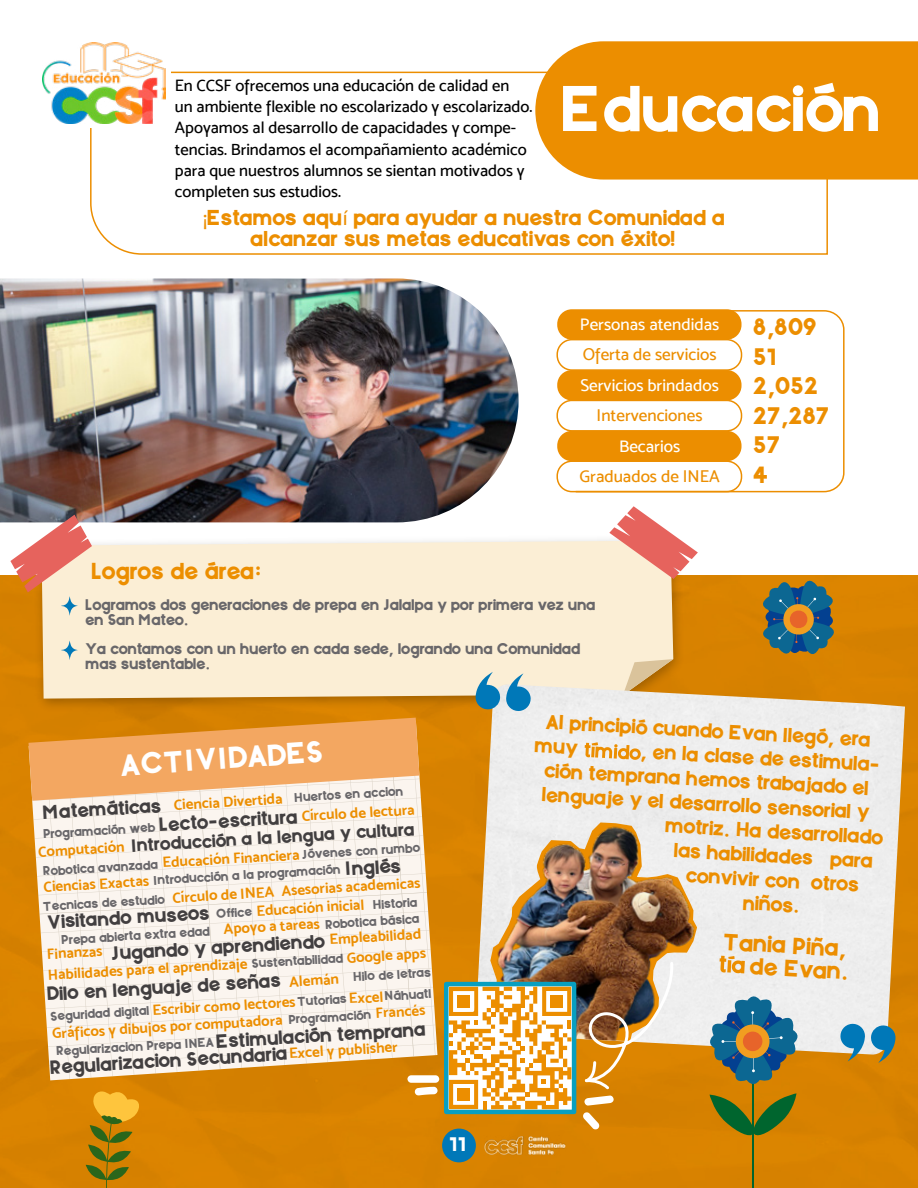
<style>
.page{position:relative;width:918px;height:1188px;background:#fff}
.page>*{position:absolute;margin:0;border:0;box-sizing:border-box;transform-origin:0 0}
.t1{font:63px "Bonkers";color:#fff}
.t2{font:29.4px "Bonkers";color:#fff}
.t3{font:23.25px/29.5px "Bonkers";color:#ec8e00}
.t4{font:22.8px/22.8px "Bonkers";color:#ec8e00;text-align:right}
.t5{font:22.5px "Bonkers";color:#ec8e00}
.t6{font:21px/21px "Bonkers";color:#ec8e00;text-align:center}
.t7{font:19.8px/24px "Bonkers";color:#ec8e00}
.t8{font:19.5px "Bonkers";color:#fff}
.t9{font:18.75px "Bonkers";color:#423f40}
.t10{font:17.4px "Bonkers";color:#423f40}
.t11{font:17.1px "Mosk Medium 500";color:#ec8e00}
.t12{font:17.1px "Mosk Medium 500";color:#fff}
.t13{font:16.5px/21px "Mosk Medium 500";color:#000}
.t14{font:15px/15px "Bonkers";letter-spacing:-.01em;color:#69676a}
.t15{font:14.85px/32.4px "Mosk Bold 700";color:#ec8e00}
.t16{font:12.3px "Bonkers";color:#69676a}
.s1{font-family:"Myriad Pro"}
</style>
<div class="page">
<div style="left:0;top:575px;width:918px;height:613px;background:#d88200"></div>
<svg style="left:90px;top:71px;width:738px;height:184px"></svg>
<div style="left:535px;top:41px;width:383px;height:139px;background:#ec8e00"></div>
<div style="left:557px;top:309px;width:185px;height:31px;background:#ec8e00;border-radius:15px"></div>
<div style="left:557px;top:370px;width:185px;height:30px;background:#ec8e00;border-radius:15px"></div>
<div style="left:557px;top:431px;width:185px;height:30px;background:#ec8e00;border-radius:15px"></div>
<svg style="left:574px;top:309px;width:271px;height:184px"></svg>
<svg style="left:29px;top:718px;width:408px;height:362px;background:#f4dabc"></svg>
<img style="left:0;top:278px;width:519px;height:244px">
<svg style="left:86px;top:1091px;width:53px;height:97px"></svg>
<div style="left:41px;top:44px;width:130px;height:84px;background:#fff"></div>
<img style="left:43px;top:43px;width:122px;height:80px">
<svg style="left:763px;top:580px;width:71px;height:74px"></svg>
<div style="left:407px;top:1075px;width:32px;height:8px;background:#fff;border-radius:4px"></div>
<svg style="left:415px;top:1087px;width:23px;height:9px"></svg>
<img style="left:38px;top:540px;width:644px;height:175px">
<div style="left:42px;top:541px;width:631px;height:158px;background:#fbeed5"></div>
<svg style="left:623px;top:659px;width:50px;height:25px"></svg>
<svg style="left:609px;top:506px;width:89px;height:73px"></svg>
<svg style="left:10px;top:515px;width:82px;height:101px"></svg>
<svg style="left:61px;top:640px;width:17px;height:20px"></svg>
<img style="left:475px;top:684px;width:430px;height:369px">
<svg style="left:476px;top:672px;width:55px;height:40px;background:#7bafc3"></svg>
<svg style="left:840px;top:1023px;width:56px;height:40px"></svg>
<img style="left:484px;top:817px;width:227px;height:228px">
<div style="left:444px;top:982px;width:132px;height:132px;border:4px solid #089fc0"></div>
<hr style="left:753px;top:1063px;width:1px;height:125px;background:#00652e">
<svg style="left:705px;top:991px;width:98px;height:147px"></svg>
<svg style="left:449px;top:960px;width:226px;height:170px"></svg>
<svg style="left:585px;top:742px;width:56px;height:18px"></svg>
<svg style="left:720px;top:956px;width:25px;height:17px"></svg>
<div style="left:442px;top:1129px;width:34px;height:33px;background:#0078b8;border-radius:50%"></div>
<img style="left:484px;top:1136px;width:82px;height:19px">
<p class="t13" style="left:175px;top:75px;width:359px">En CCSF ofrecemos una educación de calidad en<br>un ambiente flexible no escolarizado y escolarizado.<br>Apoyamos al desarrollo de capacidades y compe&shy;tencias. Brindamos el acompañamiento académico para que nuestros alumnos se sientan motivados y completen sus estudios.</p>
<h1 class="t1" style="left:563px;top:70px;width:321px">Educación</h1>
<h3 class="t6" style="left:203px;top:207px;width:524px"><span class="s1">¡</span>Estamos aqu<span class="s1">í</span> para ayudar a nuestra Comunidad a alcanzar sus metas educativas con éxito!</h3>
<h3 class="t5" style="left:92px;top:557px;width:171px">Logros de área:</h3>
<p class="t12" style="left:580px;top:314px;width:141px">Personas atendidas</p>
<p class="t11" style="left:583px;top:344px;width:135px">Oferta de servicios</p>
<p class="t12" style="left:580px;top:375px;width:140px">Servicios brindados</p>
<p class="t11" style="left:597px;top:405px;width:108px">Intervenciones</p>
<p class="t12" style="left:619px;top:436px;width:63px">Becarios</p>
<p class="t11" style="left:580px;top:466px;width:142px">Graduados de INEA</p>
<p class="t14" style="left:86px;top:597px;width:512px">Logramos dos generaciones de prepa en Jalalpa y por primera vez una en San Mateo.</p>
<p class="t14" style="left:86px;top:641px;width:496px">Ya contamos con un huerto en cada sede, logrando una Comunidad mas sustentable.</p>
<h3 class="t3" style="left:754px;top:312px;width:78px">8,809<br>51<br>2,052<br>27,287<br>57<br>4</h3>
<h2 class="t2" style="left:121px;top:747px;width:204px;rotate:-4deg">ACTIVIDADES</h2>
<p class="t16" style="left:295px;top:789px;width:110px;rotate:-3deg">Huertos en accion</p>
<p class="t15" style="left:173px;top:788px;width:110px;rotate:-3deg">Ciencia Divertida</p>
<p class="t9" style="left:43px;top:801px;width:120px;rotate:-3deg">Matemáticas</p>
<p class="t15" style="left:301px;top:799px;width:115px;rotate:-3deg">Círculo de lectura</p>
<p class="t9" style="left:159px;top:812px;width:140px;rotate:-3deg">Lecto-escritura</p>
<p class="t16" style="left:43px;top:826px;width:114px;rotate:-3deg">Programación web</p>
<p class="t10" style="left:131px;top:834px;width:286px;rotate:-3deg">Introducción a la lengua y cultura</p>
<p class="t15" style="left:37px;top:835px;width:88px;rotate:-3deg">Computación</p>
<p class="t16" style="left:302px;top:846px;width:120px;rotate:-3deg">Jóvenes con rumbo</p>
<p class="t15" style="left:162px;top:846px;width:139px;rotate:-3deg">Educación Financiera</p>
<p class="t15" style="left:327px;top:890px;width:93px;text-indent:-71px;rotate:-3deg">Educación inicial<br>Empleabilidad</p>
<p class="t9" style="left:345px;top:857px;width:57px;rotate:-3deg">Inglés</p>
<p class="t16" style="left:43px;top:863px;width:116px;rotate:-3deg">Robotica avanzada</p>
<p class="t16" style="left:153px;top:872px;width:189px;rotate:-3deg">Introducción a la programación</p>
<p class="t15" style="left:43px;top:870px;width:107px;rotate:-3deg">Ciencias Exactas</p>
<p class="t15" style="left:281px;top:874px;width:141px;rotate:-3deg">Asesorias academicas</p>
<p class="t15" style="left:172px;top:881px;width:103px;rotate:-3deg">Círculo de INEA</p>
<p class="t16" style="left:43px;top:899px;width:123px;rotate:-3deg">Tecnicas de estudio</p>
<p class="t16" style="left:373px;top:897px;width:46px;rotate:-3deg">Historia</p>
<p class="t16" style="left:217px;top:906px;width:37px;rotate:-3deg">Office</p>
<p class="t9" style="left:47px;top:910px;width:164px;rotate:-3deg">Visitando museos</p>
<p class="t16" style="left:325px;top:916px;width:96px;rotate:-3deg">Robotica básica</p>
<p class="t15" style="left:223px;top:912px;width:98px;rotate:-3deg">Apoyo a tareas</p>
<p class="t16" style="left:62px;top:932px;width:150px;rotate:-3deg">Prepa abierta extra edad</p>
<p class="t9" style="left:111px;top:941px;width:216px;rotate:-3deg">Jugando y aprendiendo</p>
<p class="t15" style="left:46px;top:937px;width:57px;rotate:-3deg">Finanzas</p>
<p class="t15" style="left:346px;top:941px;width:81px;rotate:-3deg">Google apps</p>
<p class="t16" style="left:252px;top:956px;width:93px;rotate:-3deg">Sustentabilidad</p>
<p class="t15" style="left:47px;top:958px;width:201px;rotate:-3deg">Habilidades para el aprendizaje</p>
<p class="t16" style="left:354px;top:969px;width:79px;rotate:-3deg">Hilo de letras</p>
<p class="t15" style="left:288px;top:965px;width:51px;rotate:-3deg">Alemán</p>
<p class="t9" style="left:47px;top:982px;width:235px;rotate:-3deg">Dilo en lenguaje de señas</p>
<p class="t16" style="left:385px;top:988px;width:48px;rotate:-3deg">Náhuatl</p>
<p class="t15" style="left:348px;top:982px;width:36px;rotate:-3deg">Excel</p>
<p class="t15" style="left:288px;top:1036px;width:110px;rotate:-3deg">Excel y publisher</p>
<p class="t16" style="left:297px;top:994px;width:51px;rotate:-3deg">Tutorias</p>
<p class="t15" style="left:152px;top:993px;width:145px;rotate:-3deg">Escribir como lectores</p>
<p class="t9" style="left:216px;top:1029px;width:211px;rotate:-3deg">Estimulación temprana</p>
<p class="t15" style="left:375px;top:996px;width:51px;rotate:-3deg">Francés</p>
<p class="t16" style="left:51px;top:1008px;width:101px;rotate:-3deg">Seguridad digital</p>
<p class="t16" style="left:289px;top:1012px;width:84px;rotate:-3deg">Programación</p>
<p class="t15" style="left:51px;top:1016px;width:232px;rotate:-3deg">Gráficos y dibujos por computadora</p>
<p class="t16" style="left:57px;top:1043px;width:159px;rotate:-3deg">Regularizacion Prepa INEA</p>
<p class="t9" style="left:50px;top:1055px;width:239px;rotate:-3deg">Regularizacion Secundaria</p>
<h3 class="t8" style="left:450px;top:1132px;width:19px">11</h3>
<h3 class="t7" style="left:537px;top:710px;width:337px;text-indent:10px;rotate:3deg">Al principió cuando Evan llegó, era muy</h3>
<h3 class="t7" style="left:642px;top:740px;width:241px;rotate:3deg">, en la clase de estimula-</h3>
<h3 class="t7" style="left:545px;top:759px;width:327px;rotate:3deg">ción temprana hemos trabajado el</h3>
<h3 class="t7" style="left:543px;top:783px;width:329px;rotate:3deg">lenguaje y el desarrollo sensorial y</h3>
<h3 class="t7" style="left:667px;top:814px;width:220px;rotate:3deg">motriz. Ha desarrollado</h3>
<h3 class="t7" style="left:675px;top:839px;width:201px;rotate:3deg">las habilidades para</h3>
<h3 class="t7" style="left:687px;top:864px;width:175px;rotate:3deg">convivir con otros</h3>
<h3 class="t7" style="left:744px;top:891px;width:59px;rotate:3deg">niños.</h3>
<h3 class="t4" style="left:725px;top:931px;width:129px;rotate:3deg">Tania Piña, de Evan.</h3>
</div>
